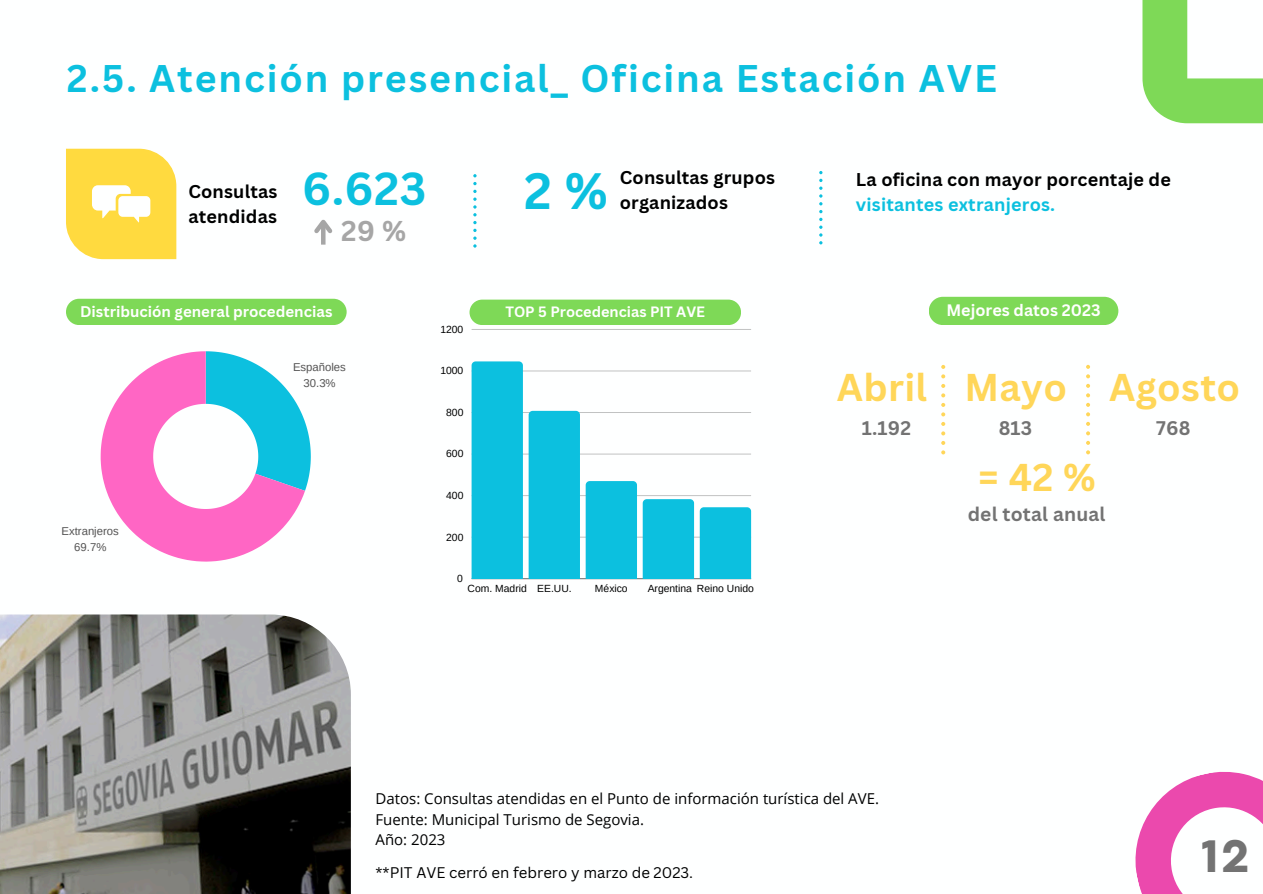
<style>
.page{position:relative;width:1263px;height:894px;background:#fff}
.page>*{position:absolute;margin:0;border:0;box-sizing:border-box;transform-origin:0 0}
.t1{font:700 49.8px "Canva Sans";color:#0cc0df}
.t2{font:800 47.55px "Codec Pro";color:#737373}
.t3{font:700 45px "Canva Sans";color:#0cc0df}
.t4{font:700 37.65px "Canva Sans";letter-spacing:.01em;color:#ffd659}
.t5{font:700 37.5px "Canva Sans";letter-spacing:.05em;color:#0cc0df}
.t6{font:700 27.9px "Canva Sans";color:#a6a6a6}
.t7{font:700 19.2px "Canva Sans";letter-spacing:.01em;color:#737373}
.t8{font:700 18px/24.8px "Canva Sans";letter-spacing:.01em;color:#000}
.t9{font:700 16.2px "Canva Sans";color:#fff}
.t10{font:15px "Open Sans";color:#000}
.t11{font:15px "Canva Sans";color:#000}
.t12{font:700 15px "Canva Sans";color:#fff}
.t13{font:700 14.55px "Canva Sans";color:#fff}
.t14{font:11.4px/15.9px "Arimo";color:#545454;text-align:center}
.t15{font:10.35px "Arimo";color:#000}
.s1{color:#0cc0df}
</style>
<div class="page">
<svg style="left:1142px;top:0;width:121px;height:123px"></svg>
<hr style="left:472px;top:578px;width:279px;height:1px;background:#000">
<hr style="left:472px;top:536px;width:279px;height:1px;background:#000">
<hr style="left:472px;top:495px;width:279px;height:1px;background:#000">
<hr style="left:472px;top:453px;width:279px;height:1px;background:#000">
<hr style="left:472px;top:412px;width:279px;height:1px;background:#000">
<hr style="left:472px;top:370px;width:279px;height:1px;background:#000">
<hr style="left:472px;top:329px;width:279px;height:1px;background:#000">
<div style="left:472px;top:361px;width:51px;height:217px;background:#0cc0df"></div>
<div style="left:529px;top:411px;width:51px;height:167px;background:#0cc0df"></div>
<div style="left:586px;top:481px;width:51px;height:97px;background:#0cc0df"></div>
<div style="left:643px;top:499px;width:51px;height:79px;background:#0cc0df"></div>
<div style="left:700px;top:507px;width:51px;height:71px;background:#0cc0df"></div>
<svg style="left:101px;top:351px;width:210px;height:210px"></svg>
<svg style="left:941px;top:365px;width:4px;height:13px"></svg>
<svg style="left:941px;top:384px;width:4px;height:13px"></svg>
<svg style="left:941px;top:403px;width:4px;height:13px"></svg>
<svg style="left:941px;top:422px;width:4px;height:13px"></svg>
<svg style="left:941px;top:441px;width:4px;height:13px"></svg>
<svg style="left:1086px;top:365px;width:4px;height:13px"></svg>
<svg style="left:1086px;top:384px;width:4px;height:13px"></svg>
<svg style="left:1086px;top:403px;width:4px;height:51px"></svg>
<img style="left:0;top:614px;width:351px;height:279px">
<div style="left:321px;top:222px;width:5px;height:22px;background:#a6a6a6"></div>
<svg style="left:314px;top:219px;width:19px;height:18px"></svg>
<svg style="left:66px;top:149px;width:110px;height:110px;background:#fee05e"></svg>
<svg style="left:473px;top:174px;width:4px;height:73px"></svg>
<svg style="left:1135px;top:771px;width:128px;height:122px"></svg>
<div style="left:929px;top:297px;width:189px;height:28px;background:#7ed957;border-radius:14px"></div>
<div style="left:66px;top:299px;width:281px;height:26px;background:#7ed957;border-radius:13px"></div>
<div style="left:469px;top:299px;width:272px;height:26px;background:#7ed957;border-radius:13px"></div>
<svg style="left:819px;top:171px;width:3px;height:73px"></svg>
<h4 class="t5" style="left:67px;top:52px;width:932px">2.5. Atención presencial_ Oficina Estación AVE</h4>
<h4 class="t8" style="left:188px;top:179px;width:91px">Consultas atendidas</h4>
<h4 class="t3" style="left:302px;top:156px;width:126px">6.623</h4>
<h2 class="t1" style="left:524px;top:155px;width:85px">2 %</h2>
<p class="t6" style="left:341px;top:211px;width:67px">29 %</p>
<h6 class="t8" style="left:620px;top:165px;width:157px">Consultas grupos</h6>
<h6 class="t8" style="left:620px;top:190px;width:110px">organizados</h6>
<h4 class="t8" style="left:856px;top:167px;width:316px">La oficina con mayor porcentaje de <span class="s1">visitantes extranjeros.</span></h4>
<p class="t12" style="left:80px;top:300px;width:254px">Distribución general procedencias</p>
<h2 class="t13" style="left:505px;top:301px;width:201px">TOP 5 Procedencias PIT AVE</h2>
<h4 class="t9" style="left:946px;top:298px;width:156px">Mejores datos 2023</h4>
<p class="t15" style="left:440px;top:323px;width:25px">1200</p>
<p class="t14" style="left:293px;top:359px;width:54px">Españoles<br>30.3%</p>
<h2 class="t4" style="left:964px;top:360px;width:104px">Mayo</h2>
<p class="t7" style="left:999px;top:414px;width:35px">813</p>
<p class="t15" style="left:440px;top:365px;width:25px">1000</p>
<p class="t4" style="left:837px;top:360px;width:92px">Abril</p>
<p class="t7" style="left:862px;top:414px;width:51px">1.192</p>
<p class="t15" style="left:446px;top:406px;width:19px">800</p>
<p class="t15" style="left:446px;top:448px;width:19px">600</p>
<h5 class="t4" style="left:1109px;top:360px;width:132px">Agosto</h5>
<h1 class="t7" style="left:1156px;top:414px;width:36px">768</h1>
<p class="t14" style="left:62px;top:522px;width:59px">Extranjeros<br>69.7%</p>
<p class="t15" style="left:446px;top:489px;width:19px">400</p>
<p class="t15" style="left:446px;top:531px;width:19px">200</p>
<p class="t15" style="left:457px;top:572px;width:7px">0</p>
<p class="t15" style="left:468px;top:582px;width:106px">Com. Madrid EE.UU.</p>
<p class="t15" style="left:595px;top:582px;width:34px">México</p>
<p class="t15" style="left:648px;top:582px;width:108px">Argentina Reino Unido</p>
<h5 class="t10" style="left:376px;top:788px;width:505px">Datos: Consultas atendidas en el Punto de información turística del AVE.</h5>
<p class="t10" style="left:376px;top:808px;width:270px">Fuente: Municipal Turismo de Segovia.</p>
<h5 class="t10" style="left:376px;top:828px;width:71px">Año: 2023</h5>
<p class="t11" style="left:376px;top:861px;width:319px">**PIT AVE cerró en febrero y marzo de 2023.</p>
<h3 class="t4" style="left:978px;top:450px;width:119px">=42%</h3>
<p class="t7" style="left:968px;top:500px;width:139px">del total anual</p>
<h2 class="t2" style="left:1202px;top:838px;width:48px">12</h2>
</div>
